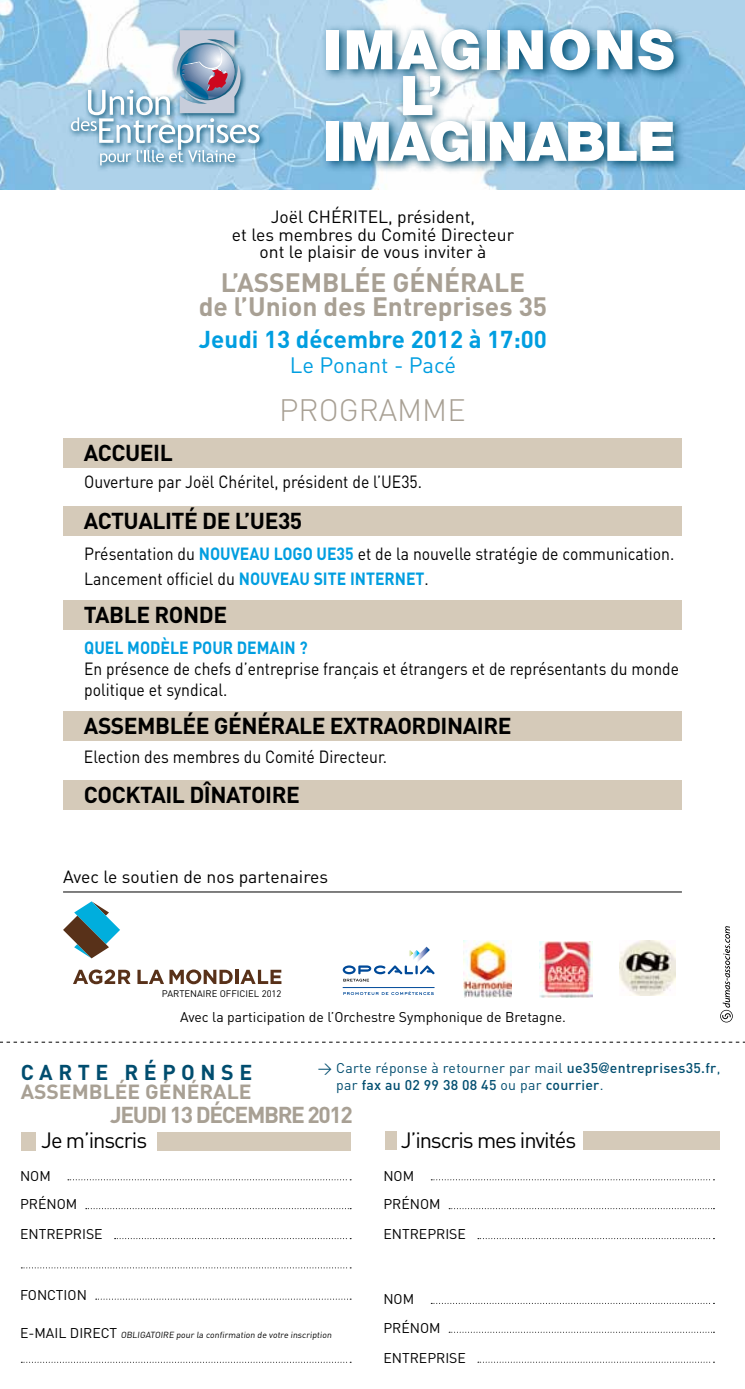
<style>
.page{position:relative;width:745px;height:1389px;background:#fff}
.page>*{position:absolute;margin:0;border:0;box-sizing:border-box;transform-origin:0 0}
.t1{font:900 54.6px "Helvetica Neue";letter-spacing:-.025em;color:#fff}
.t2{font:900 54.6px "Helvetica Neue";letter-spacing:.04em;color:#fff}
.t3{font:300 30.62px "DIN";color:#a8a094}
.t4{font:700 26.25px/24.2px "DIN";color:#a8a094}
.t5{font:700 24.15px "DIN";color:#009ee0}
.t6{font:700 22.75px "DIN";letter-spacing:-.02em;color:#000}
.t7{font:700 22.75px "DIN";letter-spacing:-.06em;color:#a8a094}
.t8{font:22.05px "DIN";color:#009ee0}
.t9{font:21.88px "DIN";letter-spacing:-.05em;color:#000}
.t10{font:700 21.35px "DIN";letter-spacing:.26em;color:#004d6f}
.t11{font:700 20.3px "DIN";color:#a8a094;scale:1.04 1}
.t12{font:17.5px/24.5px "DIN";color:#000;scale:.9 1}
.t13{font:17.5px/17.5px "DIN";color:#000;text-align:center}
.t14{font:17.5px/21px "DIN";color:#000;scale:.89 1}
.t15{font:700 17.5px "DIN";color:#009ee0;scale:.9 1}
.t16{font:14px "DIN";color:#000}
.t17{font:500 14px/16.8px "DIN";letter-spacing:.02em;color:#004d6f}
.t18{font:9.45px "DIN";color:#000}
.t19{font:8.75px "DIN";color:#000}
.s1{font-weight:700;color:#009ee0}
.s2{font-weight:400}
.s3{font-family:"Helvetica Neue";font-size:14.35px}
.s4{font-size:14px}
</style>
<div class="page">
<svg style="left:68px;top:1179px;width:283px;height:1px"></svg>
<svg style="left:431px;top:1179px;width:283px;height:1px"></svg>
<svg style="left:431px;top:1303px;width:283px;height:1px"></svg>
<svg style="left:86px;top:1208px;width:265px;height:1px"></svg>
<svg style="left:449px;top:1208px;width:265px;height:1px"></svg>
<svg style="left:449px;top:1332px;width:265px;height:1px"></svg>
<svg style="left:114px;top:1238px;width:237px;height:1px"></svg>
<svg style="left:477px;top:1238px;width:237px;height:1px"></svg>
<svg style="left:477px;top:1362px;width:237px;height:1px"></svg>
<svg style="left:96px;top:1299px;width:255px;height:1px"></svg>
<svg style="left:21px;top:1267px;width:330px;height:1px"></svg>
<svg style="left:21px;top:1362px;width:330px;height:1px"></svg>
<div style="left:21px;top:1132px;width:15px;height:19px;background:#d5cab9"></div>
<div style="left:157px;top:1132px;width:193px;height:19px;background:#d5cab9"></div>
<div style="left:384px;top:1132px;width:12px;height:18px;background:#d5cab9"></div>
<div style="left:583px;top:1132px;width:136px;height:18px;background:#d5cab9"></div>
<svg style="left:0;top:1042px;width:744px;height:1px"></svg>
<img style="left:0;top:0;width:744px;height:189px">
<svg style="left:67px;top:26px;width:199px;height:146px;background:#a7cee6"></svg>
<svg style="left:71px;top:30px;width:188px;height:135px"></svg>
<div style="left:63px;top:438px;width:618px;height:30px;background:#d5cab9"></div>
<div style="left:63px;top:506px;width:618px;height:30px;background:#d5cab9"></div>
<div style="left:63px;top:600px;width:618px;height:30px;background:#d5cab9"></div>
<div style="left:63px;top:780px;width:618px;height:30px;background:#d5cab9"></div>
<div style="left:63px;top:711px;width:618px;height:30px;background:#d5cab9"></div>
<svg style="left:63px;top:901px;width:57px;height:57px"></svg>
<svg style="left:73px;top:970px;width:57px;height:14px"></svg>
<svg style="left:137px;top:970px;width:95px;height:14px"></svg>
<hr style="left:235px;top:970px;width:3px;height:14px;background:#583119">
<svg style="left:240px;top:970px;width:41px;height:14px"></svg>
<hr style="left:342px;top:987px;width:92px;height:1px;background:#004a99">
<svg style="left:343px;top:991px;width:90px;height:4px"></svg>
<svg style="left:342px;top:947px;width:92px;height:35px"></svg>
<img style="left:463px;top:941px;width:48px;height:57px">
<img style="left:539px;top:941px;width:52px;height:56px">
<img style="left:619px;top:940px;width:55px;height:56px">
<svg style="left:320px;top:24px;width:366px;height:150px;background:#70a4bf"></svg>
<svg style="left:720px;top:926px;width:12px;height:96px"></svg>
<hr style="left:63px;top:892px;width:618px;height:1px;background:#000">
<h1 class="t2" style="left:323px;top:17px;width:352px">IMAGINONS</h1>
<h1 class="t1" style="left:399px;top:63px;width:45px">L’</h1>
<h1 class="t1" style="left:323px;top:109px;width:354px">IMAGINABLE</h1>
<h3 class="t6" style="left:84px;top:438px;width:79px">ACCUEIL</h3>
<p class="t13" style="left:232px;top:208px;width:283px">Joël CHÉRITEL, président,<br>et les membres du Comité Directeur ont le plaisir de vous inviter à</p>
<h3 class="t4" style="left:221px;top:269px;width:51px">L’ASSEMB</h3>
<h3 class="t4" style="left:198px;top:269px;width:350px;text-indent:141px">LÉE GÉNÉRALE<br>DE L’UNION DES ENTREPRISES 35</h3>
<h3 class="t5" style="left:199px;top:323px;width:349px">JEUDI 13 DÉCEMBRE 2012 À 17:00</h3>
<p class="t8" style="left:289px;top:351px;width:168px">Le Ponant - Pacé</p>
<h2 class="t3" style="left:279px;top:392px;width:19px">PRO</h2>
<h2 class="t3" style="left:338px;top:392px;width:42px">GRAMME</h2>
<p class="t12" style="left:84px;top:470px;width:376px">Ouverture par Joël Chéritel, président de l’UE35.</p>
<h3 class="t6" style="left:84px;top:506px;width:67px">ACT UALIT</h3>
<h3 class="t6" style="left:184px;top:506px;width:120px">É DE L’UE35</h3>
<p class="t12" style="left:84px;top:541px;width:222px">Présentation du <span class="s1">NOUVEAU LOGO</span></p>
<p class="t12" style="left:84px;top:541px;width:656px;text-indent:232px"><span class="s1">UE35</span> et de la nouvelle stratégie de communication.<br>Lancement officiel du <span class="s1">NOUVEAU SITE INTERN ET</span>.</p>
<h3 class="t6" style="left:84px;top:600px;width:145px">TABLE RON DE</h3>
<p class="t15" style="left:84px;top:636px;width:249px">QUEL MODÈLE POUR DEMAIN ?</p>
<p class="t14" style="left:84px;top:658px;width:669px">En présence de chefs d’entreprise français et étrangers et de représentants du monde politique et syndical.</p>
<h3 class="t6" style="left:84px;top:711px;width:368px">ASSEMBLÉE GÉN ÉRALE EXTRAORDINAI</h3>
<h3 class="t6" style="left:483px;top:711px;width:30px">RE</h3>
<p class="t12" style="left:84px;top:744px;width:338px">Election des membres du Comité Directeur.</p>
<h3 class="t6" style="left:84px;top:780px;width:69px">COCKTAIL</h3>
<h3 class="t6" style="left:189px;top:780px;width:34px">DÎNATOI</h3>
<h3 class="t6" style="left:271px;top:780px;width:30px">RE</h3>
<p class="t13" style="left:63px;top:868px;width:266px">Avec le soutien de nos partenaires</p>
<p class="t18" style="left:162px;top:988px;width:12px">Partenaire</p>
<p class="t18" style="left:220px;top:988px;width:6px">officiel</p>
<p class="t18" style="left:261px;top:988px;width:21px">2012</p>
<p class="t16" style="left:180px;top:1008px;width:387px">Avec la participation de l’Orchestre Symphonique de Bretagne.</p>
<p class="t10" style="left:21px;top:1058px;width:233px">CA RT E RÉPON SE</p>
<p class="t11" style="left:21px;top:1079px;width:27px">ASSEMB</p>
<p class="t11" style="left:103px;top:1079px;width:142px">LÉE GÉNÉRALE</p>
<p class="t17" style="left:336px;top:1059px;width:385px;text-indent:-18px"><span class="s2">&gt; Carte réponse à retourner par mail</span> ue35<span class="s3">@</span>entreprises35.fr<span class="s2">, par</span> fax au 02 99 38 08 45 <span class="s2">ou par</span> courrier<span class="s2">.</span></p>
<h3 class="t7" style="left:110px;top:1100px;width:100px">JEUDI 13 DÉCEMBRE</h3>
<h3 class="t7" style="left:307px;top:1100px;width:47px">2012</h3>
<p class="t9" style="left:41px;top:1127px;width:107px">Je m’inscris</p>
<p class="t16" style="left:20px;top:1167px;width:32px">NOM</p>
<p class="t16" style="left:383px;top:1167px;width:32px">NOM</p>
<p class="t9" style="left:400px;top:1126px;width:177px">J’inscris mes invités</p>
<p class="t16" style="left:20px;top:1196px;width:59px">PRÉNOM</p>
<p class="t16" style="left:383px;top:1196px;width:59px">PRÉNOM</p>
<p class="t16" style="left:20px;top:1225px;width:84px">ENTREPRISE</p>
<p class="t16" style="left:383px;top:1225px;width:84px">ENTREPRISE</p>
<p class="t16" style="left:20px;top:1286px;width:68px">FONCTION</p>
<p class="t19" style="left:20px;top:1330px;width:314px"><span class="s4">E-MAIL DIRECT</span> OBLIGATOIRE pour la confirmation de votre inscription</p>
<p class="t16" style="left:383px;top:1290px;width:32px">NOM</p>
<p class="t16" style="left:383px;top:1319px;width:59px">PRÉNOM</p>
<p class="t16" style="left:383px;top:1349px;width:84px">ENTREPRISE</p>
</div>
